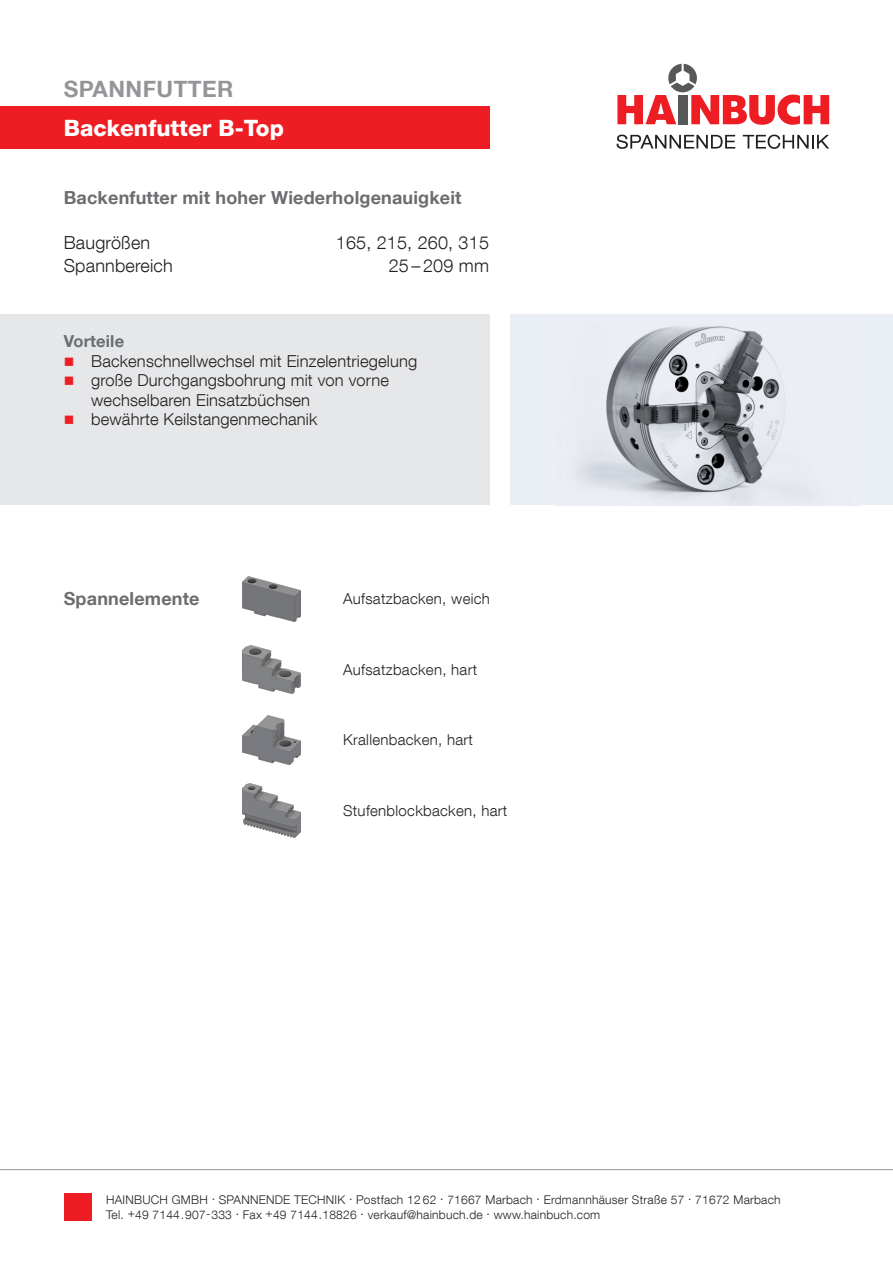
<style>
.page{position:relative;width:893px;height:1263px;background:#fff}
.page>*{position:absolute;margin:0;border:0;box-sizing:border-box;transform-origin:0 0}
.t1{font:800 22.5px "Helvetica Neue LT Com";color:#fff}
.t2{font:700 22.5px "Helvetica Neue LT Com";letter-spacing:.02em;color:#939598}
.t3{font:700 18px "Helvetica Neue LT Com";letter-spacing:.01em;color:#6c6d70}
.t4{font:300 18px "Helvetica Neue LT Com";letter-spacing:.01em;color:#231f20}
.t5{font:300 16.5px/19.5px "Helvetica Neue LT Com";letter-spacing:.01em;color:#231f20}
.t6{font:700 16.5px "Helvetica Neue LT Com";letter-spacing:.01em;color:#6c6d70}
.t7{font:300 15px "Helvetica Neue LT Com";letter-spacing:.02em;color:#231f20}
.t8{font:300 12px/15px "Helvetica Neue LT Com";letter-spacing:.02em;color:#231f20}
</style>
<div class="page">
<svg style="left:617px;top:135px;width:118px;height:14px"></svg>
<svg style="left:743px;top:135px;width:86px;height:14px"></svg>
<svg style="left:617px;top:64px;width:212px;height:61px"></svg>
<div style="left:65px;top:1193px;width:27px;height:27px;background:#ee1d23"></div>
<hr style="left:0;top:1169px;width:893px;height:1px;background:#939598">
<div style="left:0;top:106px;width:489px;height:43px;background:#ee1d23"></div>
<div style="left:0;top:314px;width:489px;height:191px;background:#e6e7e9"></div>
<img style="left:243px;top:576px;width:57px;height:46px">
<div style="left:510px;top:314px;width:383px;height:191px;background:#eaeef5"></div>
<img style="left:579px;top:326px;width:218px;height:177px">
<img style="left:243px;top:645px;width:57px;height:49px">
<img style="left:243px;top:715px;width:57px;height:50px">
<img style="left:243px;top:784px;width:57px;height:53px">
<p class="t2" style="left:64px;top:75px;width:171px">SPANNFUTTER</p>
<p class="t1" style="left:64px;top:114px;width:222px">Backenfutter B-Top</p>
<p class="t3" style="left:64px;top:186px;width:399px">Backenfutter mit hoher Wiederholgenauigkeit</p>
<p class="t4" style="left:64px;top:232px;width:88px">Baugrößen</p>
<p class="t4" style="left:336px;top:232px;width:155px">165, 215, 260, 315</p>
<p class="t4" style="left:64px;top:254px;width:111px">Spannbereich</p>
<p class="t4" style="left:389px;top:254px;width:102px">25 – 209 mm</p>
<p class="t6" style="left:64px;top:331px;width:62px">Vorteile</p>
<p class="t5" style="left:91px;top:351px;width:328px">Backenschnellwechsel mit Einzelentriegelung</p>
<p class="t5" style="left:91px;top:370px;width:299px">große Durchgangsbohrung mit von vorne wechselbaren Einsatzbüchsen</p>
<p class="t5" style="left:91px;top:409px;width:228px">bewährte Keilstangenmechanik</p>
<p class="t3" style="left:64px;top:588px;width:137px">Spannelemente</p>
<p class="t7" style="left:343px;top:590px;width:148px">Aufsatzbacken, weich</p>
<p class="t7" style="left:343px;top:660px;width:136px">Aufsatzbacken, hart</p>
<p class="t7" style="left:343px;top:731px;width:131px">Krallenbacken, hart</p>
<p class="t7" style="left:343px;top:801px;width:166px">Stufenblockbacken, hart</p>
<p class="t8" style="left:106px;top:1191px;width:676px">HAINBUCH GMBH · SPANNENDE TECHNIK · Postfach 12 62 · 71667 Marbach · Erdmannhäuser Straße 57 · 71672 Marbach<br>Tel. +49 7144.907-333 · Fax +49 7144.18826 · verkauf@hainbuch.de · www.hainbuch.com</p>
</div>
